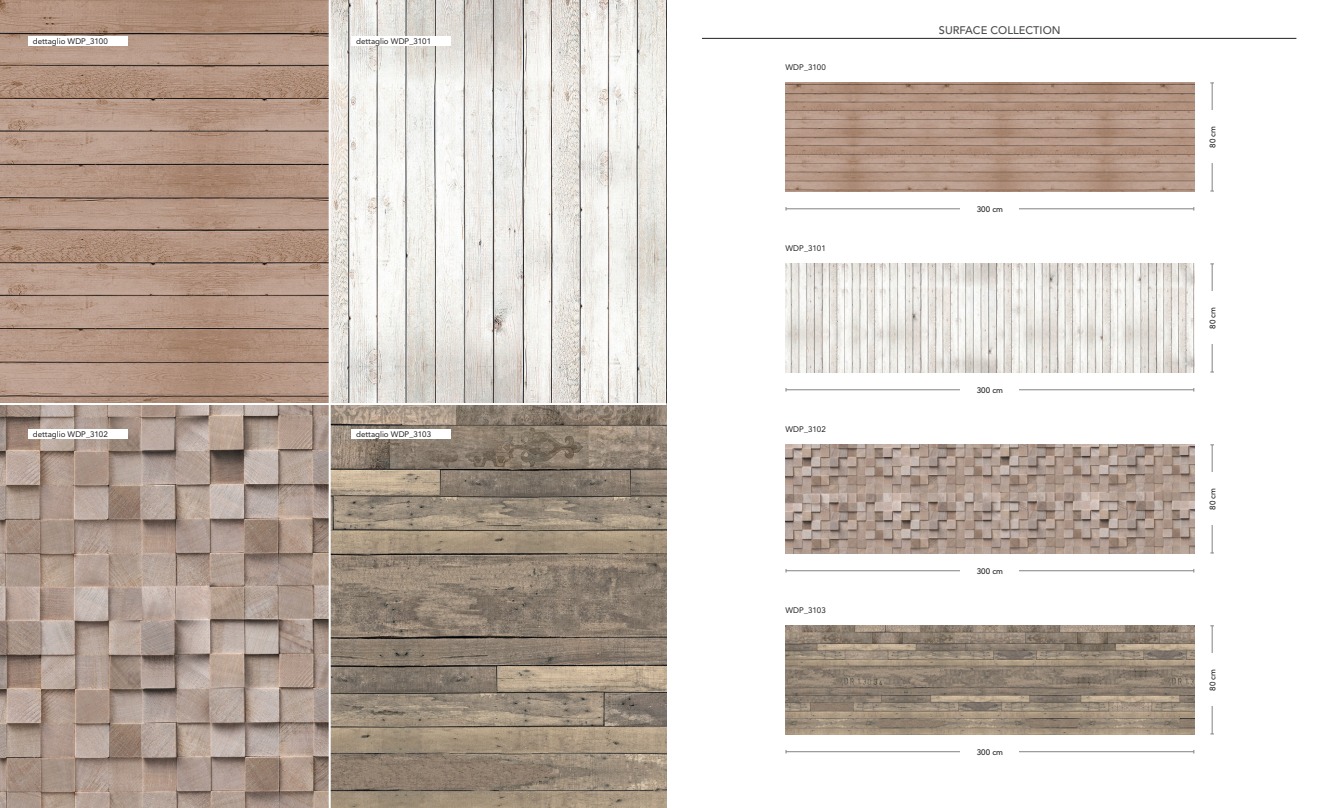
<style>
.page{position:relative;width:1333px;height:808px;background:#fff}
.page>*{position:absolute;margin:0;border:0;box-sizing:border-box;transform-origin:0 0}
.t1{font:500 11px "Avenir";color:#4b4c4d}
.t2{font:8px "Avenir";color:#231f20}
.t3{font:500 8px "Avenir";color:#231f20}
</style>
<div class="page">
<img style="left:785px;top:82px;width:409px;height:109px">
<img style="left:785px;top:263px;width:409px;height:109px">
<img style="left:785px;top:444px;width:409px;height:109px">
<img style="left:785px;top:625px;width:409px;height:109px">
<img style="left:0;top:0;width:666px;height:808px">
<div style="left:28px;top:36px;width:100px;height:9px;background:#fff"></div>
<div style="left:28px;top:429px;width:100px;height:10px;background:#fff"></div>
<div style="left:351px;top:36px;width:100px;height:9px;background:#fff"></div>
<div style="left:351px;top:429px;width:100px;height:10px;background:#fff"></div>
<hr style="left:0;top:403px;width:666px;height:2px;background:#fff">
<hr style="left:329px;top:0;width:2px;height:808px;background:#fff">
<hr style="left:786px;top:208px;width:407px;height:1px;background:#808285">
<div style="left:960px;top:203px;width:59px;height:12px;background:#fff"></div>
<hr style="left:1211px;top:83px;width:1px;height:108px;background:#808285">
<div style="left:1206px;top:111px;width:11px;height:52px;background:#fff"></div>
<hr style="left:786px;top:389px;width:407px;height:1px;background:#808285">
<div style="left:960px;top:384px;width:59px;height:11px;background:#fff"></div>
<hr style="left:1211px;top:264px;width:1px;height:108px;background:#808285">
<div style="left:1206px;top:292px;width:11px;height:52px;background:#fff"></div>
<hr style="left:786px;top:570px;width:407px;height:1px;background:#808285">
<div style="left:960px;top:565px;width:59px;height:11px;background:#fff"></div>
<hr style="left:1211px;top:445px;width:1px;height:108px;background:#808285">
<div style="left:1206px;top:473px;width:11px;height:52px;background:#fff"></div>
<hr style="left:786px;top:751px;width:407px;height:1px;background:#808285">
<div style="left:960px;top:746px;width:59px;height:11px;background:#fff"></div>
<hr style="left:1211px;top:626px;width:1px;height:108px;background:#808285">
<div style="left:1206px;top:654px;width:11px;height:52px;background:#fff"></div>
<hr style="left:702px;top:38px;width:594px;height:1px;background:#231f20">
<p class="t2" style="left:33px;top:36px;width:76px">dettaglio WDP_3100</p>
<p class="t2" style="left:33px;top:430px;width:76px">dettaglio WDP_3102</p>
<p class="t2" style="left:356px;top:36px;width:76px">dettaglio WDP_3101</p>
<p class="t2" style="left:356px;top:430px;width:76px">dettaglio WDP_3103</p>
<p class="t2" style="left:785px;top:63px;width:42px">WDP_3100</p>
<p class="t2" style="left:785px;top:244px;width:42px">WDP_3101</p>
<p class="t2" style="left:785px;top:425px;width:42px">WDP_3102</p>
<p class="t2" style="left:785px;top:606px;width:42px">WDP_3103</p>
<h1 class="t1" style="left:938px;top:24px;width:123px">SURFACE COLLECTION</h1>
<p class="t3" style="left:976px;top:205px;width:28px">300 cm</p>
<p class="t3" style="left:976px;top:386px;width:28px">300 cm</p>
<p class="t3" style="left:976px;top:567px;width:28px">300 cm</p>
<p class="t3" style="left:976px;top:748px;width:28px">300 cm</p>
<p class="t3" style="left:1207px;top:148px;width:23px;rotate:-90deg">80 cm</p>
<p class="t3" style="left:1207px;top:329px;width:23px;rotate:-90deg">80 cm</p>
<p class="t3" style="left:1207px;top:510px;width:23px;rotate:-90deg">80 cm</p>
<p class="t3" style="left:1207px;top:691px;width:23px;rotate:-90deg">80 cm</p>
</div>
